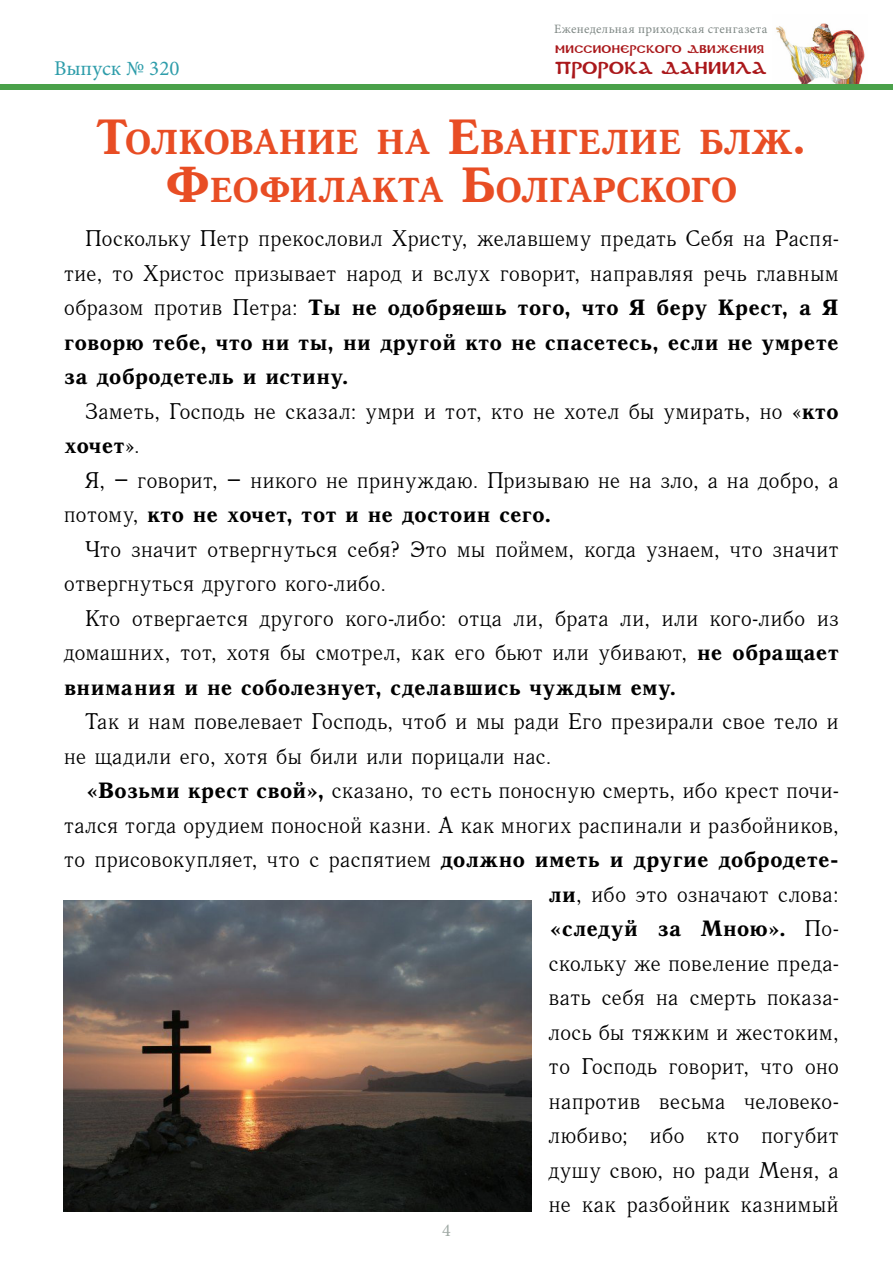
<style>
.page{position:relative;width:893px;height:1263px;background:#fff}
.page>*{position:absolute;margin:0;border:0;box-sizing:border-box;transform-origin:0 0}
.Заголовок_для_Св_Пис{font:700 33.6px/48px "Quant Antiqua";letter-spacing:-.01em;color:#e84d24;text-align:center}
._2__Основной_текст{font:22.5px/34.5px "Antiqua";letter-spacing:-.005em;color:#000}
.t1{font:21px "Minion Pro";color:#2e9daa}
.t2{font:18px "Minion Pro";color:#9fa9a4}
.t3{font:17.1px "DS Coptic";letter-spacing:.01em;color:#aa181b}
.t4{font:12.75px "Minion Pro";letter-spacing:.03em;color:#7f8885}
.t5{font:10.95px "DS Coptic";letter-spacing:.025em;color:#aa181b}
.s1{font-size:48px}
.s2{font-weight:700}
</style>
<div class="page">
<img style="left:776px;top:23px;width:89px;height:61px">
<div style="left:0;top:84px;width:893px;height:5px;background:#4aa14a"></div>
<img style="left:64px;top:900px;width:467px;height:312px">
<p class="t1" style="left:54px;top:54px;width:127px">Выпуск № 320</p>
<p class="t4" style="left:554px;top:21px;width:215px">Еженедельная приходская стенгазета</p>
<p class="t5" style="left:555px;top:42px;width:210px">Миссионерского движения</p>
<p class="t3" style="left:555px;top:57px;width:213px">ПРОРОКА ДАНИИЛА</p>
<p class="Заголовок_для_Св_Пис" style="left:96px;top:117px;width:712px"><span class="s1">Т</span>олкование на <span class="s1">Е</span>вангелие блж<span class="s1">.<br>Ф</span>еофилакта <span class="s1">Б</span>олгарского</p>
<p class="_2__Основной_текст" style="left:64px;top:222px;width:777px;text-align:justify;text-indent:21px">Поскольку Петр прекословил Христу, желавшему предать Себя на Распя&shy;тие, то Христос призывает народ и вслух говорит, направляя речь главным образом против Петра: <span class="s2">Ты не одобряешь того, что Я беру Крест, а Я говорю тебе, что ни ты, ни другой кто не спасетесь, если не умрете за добродетель и истину.</span></p>
<p class="_2__Основной_текст" style="left:64px;top:394px;width:777px;text-indent:21px">Заметь, Господь не сказал: умри и тот, кто не хотел бы умирать, но «<span class="s2">кто хочет</span>».</p>
<p class="_2__Основной_текст" style="left:64px;top:463px;width:777px;text-indent:21px">Я, – говорит, – никого не принуждаю. Призываю не на зло, а на добро, а потому, <span class="s2">кто не хочет, тот и не достоин сего.</span></p>
<p class="_2__Основной_текст" style="left:64px;top:532px;width:777px;text-indent:21px">Что значит отвергнуться себя? Это мы поймем, когда узнаем, что значит отвергнуться другого кого-либо.</p>
<p class="_2__Основной_текст" style="left:64px;top:601px;width:777px;text-align:justify;text-indent:21px">Кто отвергается другого кого-либо: отца ли, брата ли, или кого-либо из домашних, тот, хотя бы смотрел, как его бьют или убивают, <span class="s2">не обращает внимания и не соболезнует, сделавшись чуждым ему.</span></p>
<p class="_2__Основной_текст" style="left:64px;top:705px;width:777px;text-indent:21px">Так и нам повелевает Господь, чтоб и мы ради Его презирали свое тело и не щадили его, хотя бы били или порицали нас.</p>
<p class="_2__Основной_текст" style="left:64px;top:774px;width:777px;text-align:right"><span class="s2">«Возьми крест свой»,</span> сказано, то есть поносную смерть, ибо крест почи&shy;тался тогда орудием поносной казни. А как многих распинали и разбойников, то присовокупляет, что с распятием <span class="s2">должно иметь и другие добродете&shy;ли</span>, ибо это означают слова:<br><span class="s2">«следуй за Мною».</span> По-<br>скольку же повеление преда-<br>вать себя на смерть показа-<br>лось бы тяжким и жестоким,<br>то Господь говорит, что оно<br>напротив весьма человеко-<br>любиво; ибо кто погубит<br>душу свою, но ради Меня, а<br>не как разбойник казнимый</p>
<p class="t2" style="left:442px;top:1218px;width:10px">4</p>
</div>
